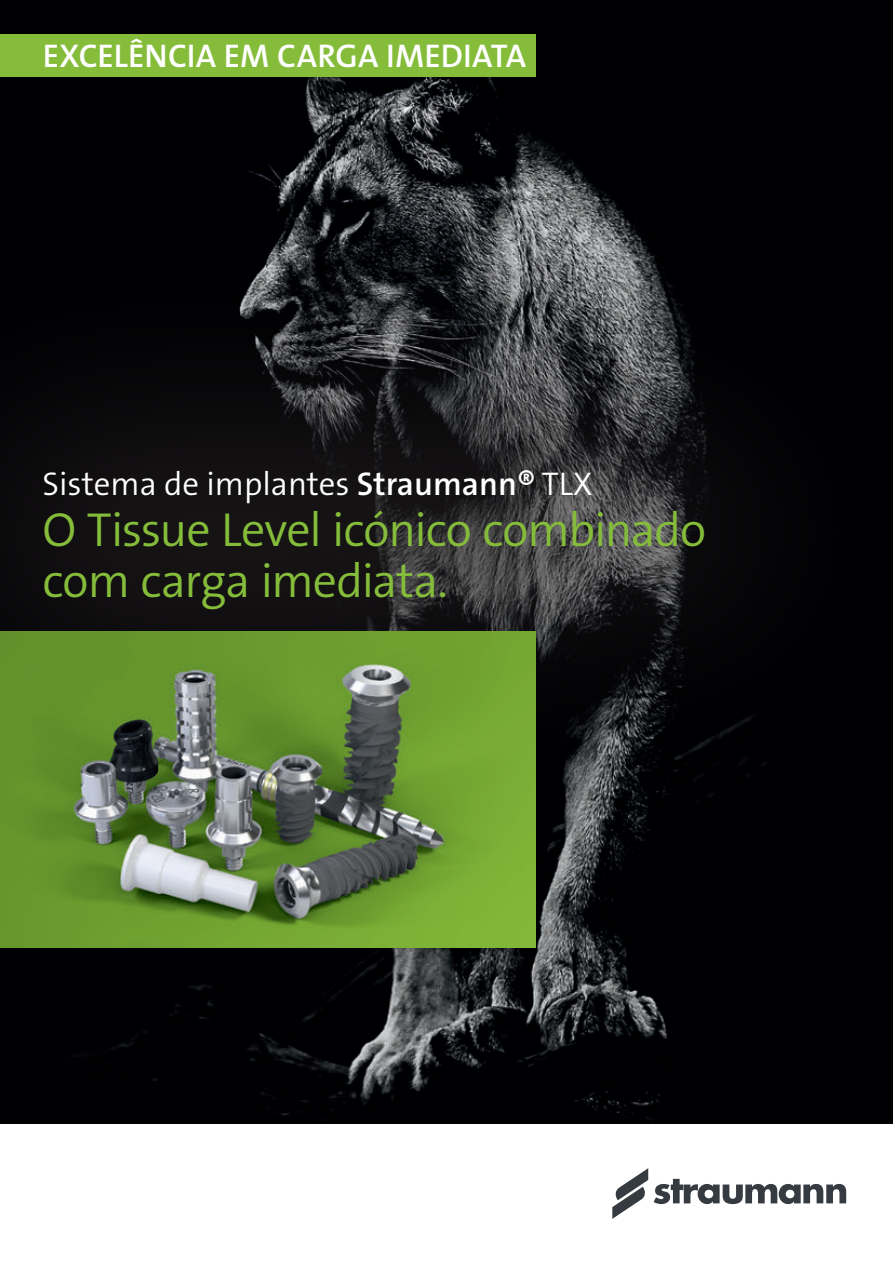
<style>
.page{position:relative;width:893px;height:1263px;background:#fff}
.page>*{position:absolute;margin:0;border:0;box-sizing:border-box;transform-origin:0 0}
.Claim{font:48px/51px "The Sans LP4 Se Lig";letter-spacing:-.02em;color:#85bd3b}
.Product_Name{font:33px "The Sans LP4 Se Lig";color:#fff}
.Keytopic{font:33px "The Sans LP6 Se Bld";color:#fff}
.s1{font-family:"The Sans LP6 Se Bld"}
</style>
<div class="page">
<img style="left:0;top:0;width:893px;height:1124px">
<div style="left:0;top:242px;width:893px;height:590px;background:#231f20;opacity:.75"></div>
<div style="left:0;top:34px;width:536px;height:43px;background:#85bd3b"></div>
<svg style="left:654px;top:1179px;width:192px;height:25px"></svg>
<svg style="left:612px;top:1168px;width:36px;height:51px"></svg>
<img style="left:0;top:631px;width:536px;height:316px">
<p class="Keytopic" style="left:43px;top:35px;width:485px">EXCELÊNCIA EM CARGA IMEDIATA</p>
<p class="Product_Name" style="left:43px;top:463px;width:551px">Sistema de implantes <span class="s1">Straumann®</span> TLX</p>
<p class="Claim" style="left:43px;top:505px;width:665px">O Tissue Level icónico combinado com carga imediata.</p>
</div>
